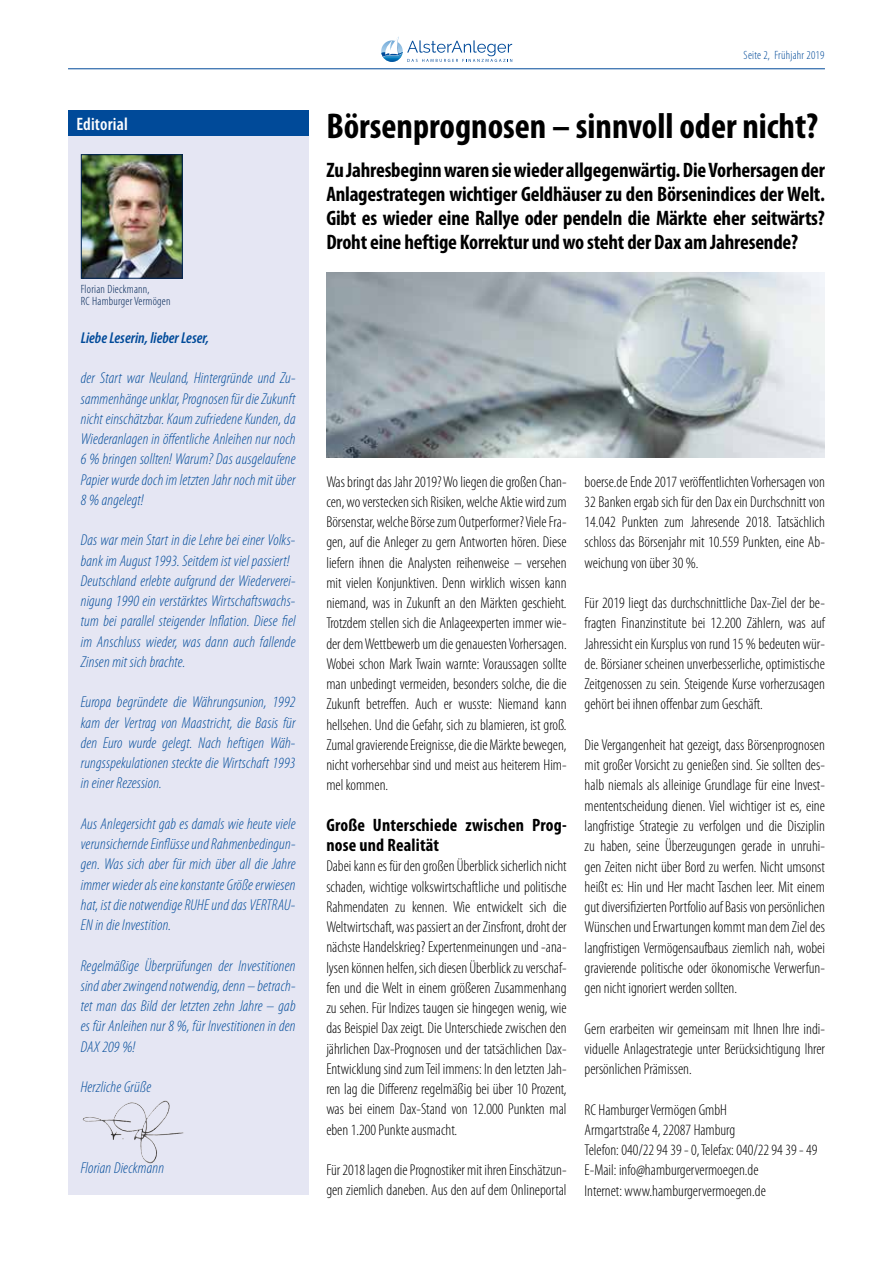
<style>
.page{position:relative;width:893px;height:1263px;background:#fff}
.page>*{position:absolute;margin:0;border:0;box-sizing:border-box;transform-origin:0 0}
.t1{font:700 condensed 36px "Myriad Pro";color:#000}
.t2{font:700 condensed 21px/24px "Myriad Pro";letter-spacing:-.01em;color:#000;text-align:justify}
.t3{font:700 condensed 18px/20.2px "Myriad Pro";letter-spacing:.01em;color:#000}
.t4{font:600 condensed 18px "Myriad Pro";letter-spacing:.01em;color:#fff}
.t5{font:300 condensed 15.75px/20.2px "Myriad Pro";color:#000;text-align:justify}
.t6{font:italic 300 condensed 15.75px/20.2px "Myriad Pro";letter-spacing:.01em;color:#004a99;text-align:justify}
.t7{font:italic 600 condensed 15.75px "Myriad Pro";color:#004a99}
.t8{font:300 condensed 12px/12px "Myriad Pro";letter-spacing:.02em;color:#002454}
.t9{font:300 condensed 12px "Myriad Pro";letter-spacing:.02em;color:#004a99}
</style>
<div class="page">
<svg style="left:381px;top:36px;width:131px;height:26px"></svg>
<div style="left:68px;top:128px;width:240px;height:1067px;background:#e5e6f3"></div>
<div style="left:68px;top:111px;width:240px;height:25px;background:#004a99"></div>
<hr style="left:68px;top:68px;width:757px;height:1px;background:#004a99">
<img style="left:327px;top:272px;width:498px;height:185px">
<img style="left:83px;top:156px;width:98px;height:121px">
<div style="left:81px;top:154px;width:102px;height:125px;border:1px solid #002454"></div>
<img style="left:114px;top:1101px;width:49px;height:18px">
<p class="t9" style="left:744px;top:48px;width:82px">Seite 2, Frühjahr 2019</p>
<p class="t4" style="left:77px;top:113px;width:53px">Editorial</p>
<h1 class="t1" style="left:326px;top:103px;width:493px">Börsenprognosen – sinnvoll oder nicht?</h1>
<p class="t2" style="left:326px;top:157px;width:500px">Zu Jahresbeginn waren sie wieder allgegenwärtig. Die Vorhersagen der Anlagestrategen wichtiger Geldhäuser zu den Börsenindices der Welt.<br>Gibt es wieder eine Rallye oder pendeln die Märkte eher seitwärts?<br>Droht eine heftige Korrektur und wo steht der Dax am Jahresende?</p>
<p class="t8" style="left:81px;top:283px;width:91px">Florian Dieckmann,<br>RC Hamburger Vermögen</p>
<p class="t7" style="left:81px;top:328px;width:130px">Liebe Leserin, lieber Leser,</p>
<p class="t6" style="left:81px;top:368px;width:216px">der Start war Neuland, Hintergründe und Zu&shy;sammenhänge unklar, Prognosen für die Zukunft nicht einschätzbar. Kaum zufriedene Kunden, da Wiederanlagen in öffentliche Anleihen nur noch 6 % bringen sollten! Warum? Das ausgelaufene Papier wurde doch im letzten Jahr noch mit über 8 % angelegt!</p>
<p class="t6" style="left:81px;top:530px;width:216px;text-align:left">Das war mein Start in die Lehre bei einer Volks&shy;bank im August 1993. Seitdem ist viel passiert!<br>Deutschland erlebte aufgrund der Wiederverei&shy;nigung 1990 ein verstärktes Wirtschaftswachs&shy;tum bei parallel steigender Inflation. Diese fiel im Anschluss wieder, was dann auch fallende Zinsen mit sich brachte.</p>
<p class="t6" style="left:81px;top:692px;width:216px">Europa begründete die Währungsunion, 1992 kam der Vertrag von Maastricht, die Basis für den Euro wurde gelegt. Nach heftigen Wäh&shy;rungsspekulationen steckte die Wirtschaft 1993 in einer Rezession.</p>
<p class="t6" style="left:81px;top:813px;width:216px">Aus Anlegersicht gab es damals wie heute viele verunsichernde Einflüsse und Rahmenbedingun&shy;gen. Was sich aber für mich über all die Jahre immer wieder als eine konstante Größe erwiesen hat, ist die notwendige RUHE und das VERTRAU-EN in die Investition.</p>
<p class="t6" style="left:81px;top:955px;width:216px">Regelmäßige Überprüfungen der Investitionen sind aber zwingend notwendig, denn – betrach&shy;tet man das Bild der letzten zehn Jahre – gab es für Anleihen nur 8 %, für Investitionen in den DAX 209 %!</p>
<p class="t6" style="left:81px;top:1077px;width:72px">Herzliche Grüße</p>
<p class="t6" style="left:81px;top:1158px;width:85px">Florian Dieckmann</p>
<p class="t5" style="left:326px;top:471px;width:242px">Was bringt das Jahr 2019? Wo liegen die großen Chan&shy;cen, wo verstecken sich Risiken, welche Aktie wird zum Börsenstar, welche Börse zum Outperformer? Viele Fra&shy;gen, auf die Anleger zu gern Antworten hören. Diese liefern ihnen die Analysten reihenweise – versehen mit vielen Konjunktiven. Denn wirklich wissen kann niemand, was in Zukunft an den Märkten geschieht.<br>Trotzdem stellen sich die Anlageexperten immer wie&shy;der dem Wettbewerb um die genauesten Vorhersagen.<br>Wobei schon Mark Twain warnte: Voraussagen sollte man unbedingt vermeiden, besonders solche, die die Zukunft betreffen. Auch er wusste: Niemand kann hellsehen. Und die Gefahr, sich zu blamieren, ist groß.<br>Zumal gravierende Ereignisse, die die Märkte bewegen, nicht vorhersehbar sind und meist aus heiterem Him&shy;mel kommen.</p>
<p class="t3" style="left:326px;top:814px;width:242px">Große Unterschiede zwischen Prog&shy;nose und Realität</p>
<p class="t5" style="left:326px;top:856px;width:242px">Dabei kann es für den großen Überblick sicherlich nicht schaden, wichtige volkswirtschaftliche und politische Rahmendaten zu kennen. Wie entwickelt sich die Weltwirtschaft, was passiert an der Zinsfront, droht der nächste Handelskrieg? Expertenmeinungen und -ana&shy;lysen können helfen, sich diesen Überblick zu verschaf&shy;fen und die Welt in einem größeren Zusammenhang zu sehen. Für Indizes taugen sie hingegen wenig, wie das Beispiel Dax zeigt. Die Unterschiede zwischen den jährlichen Dax-Prognosen und der tatsächlichen Dax-Entwicklung sind zum Teil immens: In den letzten Jah&shy;ren lag die Differenz regelmäßig bei über 10 Prozent, was bei einem Dax-Stand von 12.000 Punkten mal eben 1.200 Punkte ausmacht.</p>
<p class="t5" style="left:326px;top:1160px;width:242px">Für 2018 lagen die Prognostiker mit ihren Einschätzun&shy;gen ziemlich daneben. Aus den auf dem Onlineportal</p>
<p class="t5" style="left:585px;top:471px;width:242px">boerse.de Ende 2017 veröffentlichten Vorhersagen von 32 Banken ergab sich für den Dax ein Durchschnitt von 14.042 Punkten zum Jahresende 2018. Tatsächlich schloss das Börsenjahr mit 10.559 Punkten, eine Ab&shy;weichung von über 30 %.</p>
<p class="t5" style="left:585px;top:593px;width:242px">Für 2019 liegt das durchschnittliche Dax-Ziel der be&shy;fragten Finanzinstitute bei 12.200 Zählern, was auf Jahressicht ein Kursplus von rund 15 % bedeuten wür&shy;de. Börsianer scheinen unverbesserliche, optimistische Zeitgenossen zu sein. Steigende Kurse vorherzusagen gehört bei ihnen offenbar zum Geschäft.</p>
<p class="t5" style="left:585px;top:734px;width:242px">Die Vergangenheit hat gezeigt, dass Börsenprognosen mit großer Vorsicht zu genießen sind. Sie sollten des&shy;halb niemals als alleinige Grundlage für eine Invest&shy;mententscheidung dienen. Viel wichtiger ist es, eine langfristige Strategie zu verfolgen und die Disziplin zu haben, seine Überzeugungen gerade in unruhi&shy;gen Zeiten nicht über Bord zu werfen. Nicht umsonst heißt es: Hin und Her macht Taschen leer. Mit einem gut diversifizierten Portfolio auf Basis von persönlichen Wünschen und Erwartungen kommt man dem Ziel des langfristigen Vermögensaufbaus ziemlich nah, wobei gravierende politische oder ökonomische Verwerfun&shy;gen nicht ignoriert werden sollten.</p>
<p class="t5" style="left:585px;top:1018px;width:242px">Gern erarbeiten wir gemeinsam mit Ihnen Ihre indi&shy;viduelle Anlagestrategie unter Berücksichtigung Ihrer persönlichen Prämissen.</p>
<p class="t5" style="left:585px;top:1099px;width:234px;text-align:left">RC Hamburger Vermögen GmbH<br>Armgartstraße 4, 22087 Hamburg<br>Telefon: 040/22 94 39 - 0, Telefax: 040/22 94 39 - 49<br>E-Mail: info@hamburgervermoegen.de<br>Internet: www.hamburgervermoegen.de</p>
</div>
